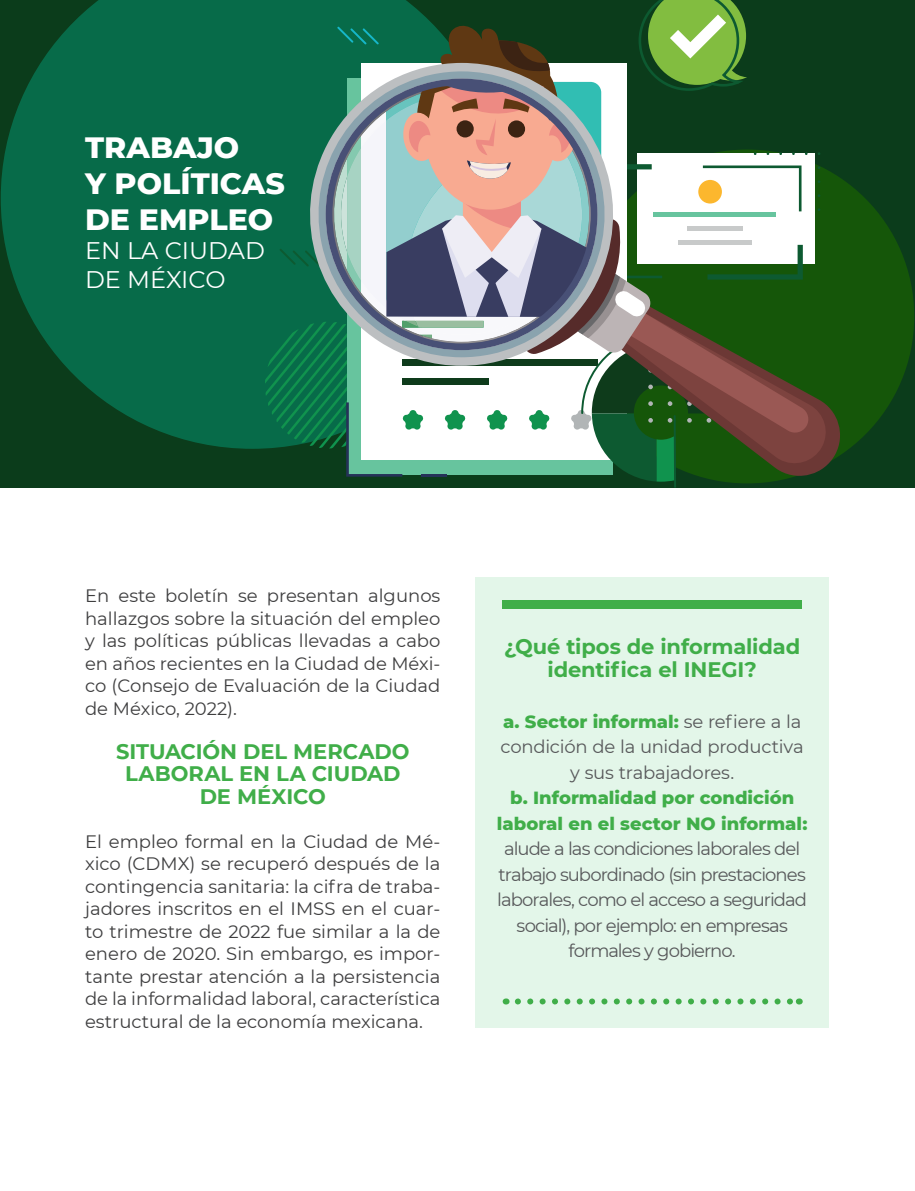
<style>
.page{position:relative;width:915px;height:1191px;background:#fff}
.page>*{position:absolute;margin:0;border:0;box-sizing:border-box;transform-origin:0 0}
.t1{font:800 30px "Montserrat";color:#fff}
.t2{font:24px "Montserrat";color:#fff}
.Destacado{font:700 21px/22.5px "Montserrat";letter-spacing:-.005em;color:#40ae49;text-align:center}
.Párrafo_1{font:18px/22.5px "Montserrat";color:#3e3e3f;text-align:justify}
.Destacado_2{font:18px/25.5px "Montserrat";letter-spacing:-.05em;color:#57585a;text-align:center}
.Destacado_2-2{font:18px/25.5px "Montserrat";letter-spacing:-.01em;color:#57585a;text-align:center}
.s1{font-weight:800;color:#40ae49}
</style>
<div class="page">
<div style="left:475px;top:578px;width:353px;height:450px;background:#e3f6e9"></div>
<div style="left:0;top:0;width:914px;height:488px;background:#0b3c1b"></div>
<svg style="left:1px;top:0;width:264px;height:449px;fill:#076b49"></svg>
<div style="left:580px;top:149px;width:333px;height:334px;background:#155609;border-radius:50%"></div>
<hr style="left:673px;top:415px;width:2px;height:73px;background:#0d5a31">
<svg style="left:829px;top:407px;width:16px;height:56px"></svg>
<svg style="left:265px;top:0;width:564px;height:481px"></svg>
<svg style="left:325px;top:79px;width:272px;height:271px;background:#a0a2a4"></svg>
<div style="left:502px;top:600px;width:299px;height:8px;background:#40ae49"></div>
<svg style="left:517px;top:998px;width:275px;height:6px"></svg>
<p class="t1" style="left:85px;top:126px;width:156px">TRABAJO</p>
<p class="t1" style="left:85px;top:162px;width:201px">Y POLÍTICAS</p>
<p class="t1" style="left:85px;top:198px;width:190px">DE EMPLEO</p>
<p class="t2" style="left:85px;top:234px;width:181px">EN LA CIUDAD</p>
<p class="t2" style="left:85px;top:263px;width:142px">DE MÉXICO</p>
<p class="Párrafo_1" style="left:85px;top:584px;width:357px">En este boletín se presentan algunos hallazgos sobre la situación del empleo y las políticas públicas llevadas a cabo en años recientes en la Ciudad de Méxi&shy;co (Consejo de Evaluación de la Ciudad de México, 2022).</p>
<p class="Destacado" style="left:116px;top:739px;width:295px">SITUACIÓN DEL MERCADO<br>LABORAL EN LA CIUDAD</p>
<p class="Destacado" style="left:200px;top:784px;width:128px">DE MÉXICO</p>
<p class="Párrafo_1" style="left:85px;top:829px;width:357px">El empleo formal en la Ciudad de Mé&shy;xico (CDMX) se recuperó después de la contingencia sanitaria: la cifra de traba&shy;jadores inscritos en el IMSS en el cuar&shy;to trimestre de 2022 fue similar a la de enero de 2020. Sin embargo, es impor&shy;tante prestar atención a la persistencia de la informalidad laboral, característica estructural de la economía mexicana.</p>
<p class="Destacado" style="left:504px;top:634px;width:297px">¿Qué tipos de informalidad identifica el INEGI?</p>
<p class="Destacado_2-2" style="left:500px;top:708px;width:305px"><span class="s1">a. Sector informal:</span> se refiere a la condición de la unidad productiva y sus trabajadores.</p>
<p class="Destacado_2" style="left:496px;top:784px;width:312px"><span class="s1">b. Informalidad por condición laboral en el sector NO informal: </span>alude a las condiciones laborales del trabajo subordinado (sin prestaciones laborales, como el acceso a seguridad social), por ejemplo: en empresas formales y gobierno.</p>
</div>
